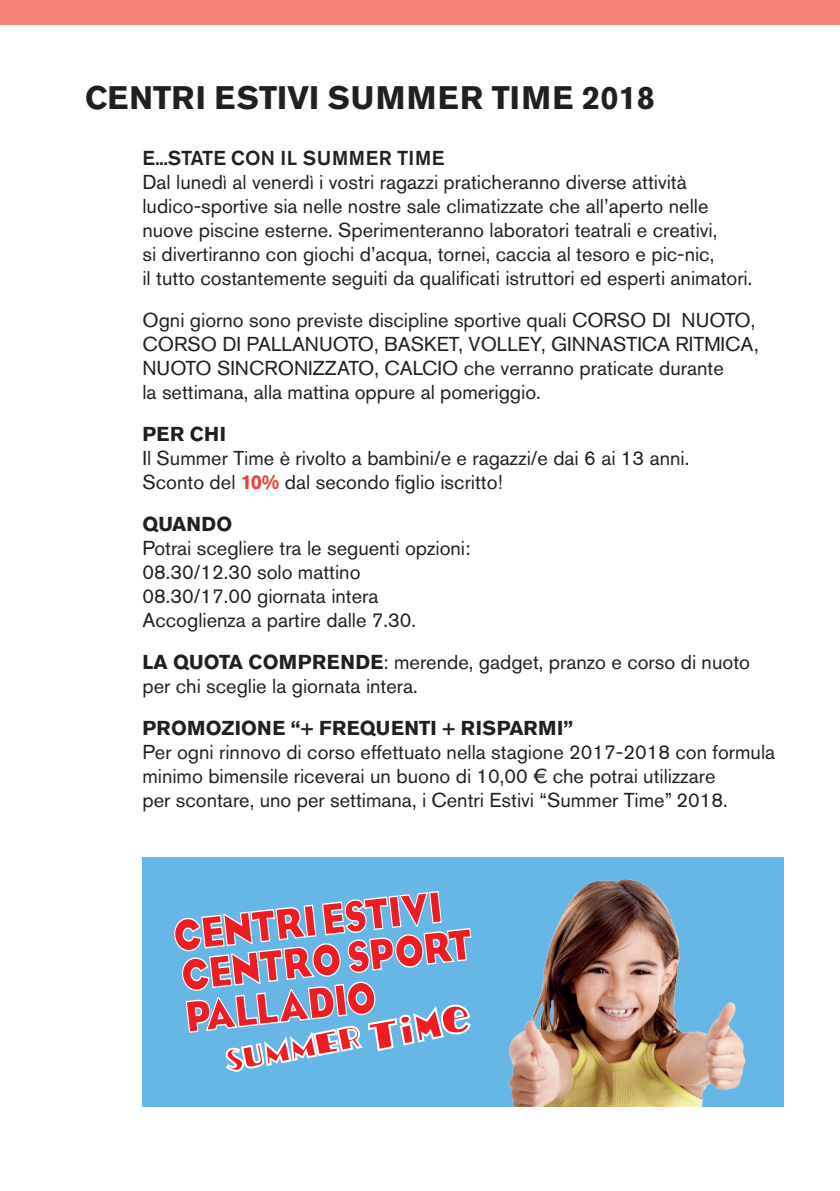
<style>
.page{position:relative;width:840px;height:1191px;background:#fff}
.page>*{position:absolute;margin:0;border:0;box-sizing:border-box;transform-origin:0 0}
.t1{font:43.6px/42px "Easterly";color:#ee1d23;scale:.8 1}
.t2{font:700 32.4px "Akzidenz Grotesk BE";color:#231f20}
.t3{font:20px/24px "Akzidenz Grotesk BQ";color:#231f20}
.t4{font:700 20px "Akzidenz Grotesk BQ";letter-spacing:.02em;color:#231f20}
.t5{font:500 20px "Akzidenz Grotesk BQ";letter-spacing:.03em;color:#231f20}
.s1{font-weight:700;color:#ee3e34}
.s2{font-weight:700}
</style>
<div class="page">
<div style="left:0;top:0;width:839px;height:25px;background:#f38278"></div>
<div style="left:142px;top:857px;width:640px;height:249px;background:#66b7e6"></div>
<img style="left:508px;top:879px;width:238px;height:227px">
<svg style="left:174px;top:891px;width:298px;height:181px"></svg>
<h2 class="t2" style="left:85px;top:79px;width:571px">CENTRI ESTIVI SUMMER TIME 2018</h2>
<p class="t5" style="left:142px;top:146px;width:303px">E...STATE CON IL SUMMER TIME</p>
<p class="t3" style="left:142px;top:170px;width:611px">Dal lunedì al venerdì i vostri ragazzi praticheranno diverse attività ludico-sportive sia nelle nostre sale climatizzate che all’aperto nelle nuove piscine esterne. Sperimenteranno laboratori teatrali e creativi,<br>si divertiranno con giochi d’acqua, tornei, caccia al tesoro e pic-nic,<br>il tutto costantemente seguiti da qualificati istruttori ed esperti animatori.</p>
<p class="t3" style="left:142px;top:308px;width:617px">Ogni giorno sono previste discipline sportive quali CORSO DI NUOTO, CORSO DI PALLANUOTO, BASKET, VOLLEY, GINNASTICA RITMICA, NUOTO SINCRONIZZATO, CALCIO che verranno praticate durante<br>la settimana, alla mattina oppure al pomeriggio.</p>
<p class="t4" style="left:142px;top:422px;width:85px">PER CHI</p>
<p class="t3" style="left:142px;top:446px;width:548px">Il Summer Time è rivolto a bambini/e e ragazzi/e dai 6 ai 13 anni.<br>Sconto del <span class="s1">10%</span> dal secondo figlio iscritto!</p>
<p class="t4" style="left:142px;top:512px;width:91px">QUANDO</p>
<p class="t3" style="left:142px;top:536px;width:329px">Potrai scegliere tra le seguenti opzioni:<br>08.30/12.30 solo mattino 08.30/17.00 giornata intera Accoglienza a partire dalle 7.30.</p>
<p class="t3" style="left:142px;top:650px;width:608px"><span class="s2">LA QUOTA COMPRENDE</span>: merende, gadget, pranzo e corso di nuoto per chi sceglie la giornata intera.</p>
<p class="t4" style="left:142px;top:716px;width:432px">PROMOZIONE “+ FREQUENTI + RISPARMI”</p>
<p class="t3" style="left:142px;top:740px;width:634px">Per ogni rinnovo di corso effettuato nella stagione 2017-2018 con formula minimo bimensile riceverai un buono di 10,00 € che potrai utilizzare<br>per scontare, uno per settimana, i Centri Estivi “Summer Time” 2018.</p>
<h1 class="t1" style="left:171px;top:913px;width:337px;rotate:-6deg">centri estivi</h1>
<h1 class="t1" style="left:179px;top:953px;width:367px;rotate:-6deg">CENTRO SPORT<br>PALLADIO</h1>
</div>
